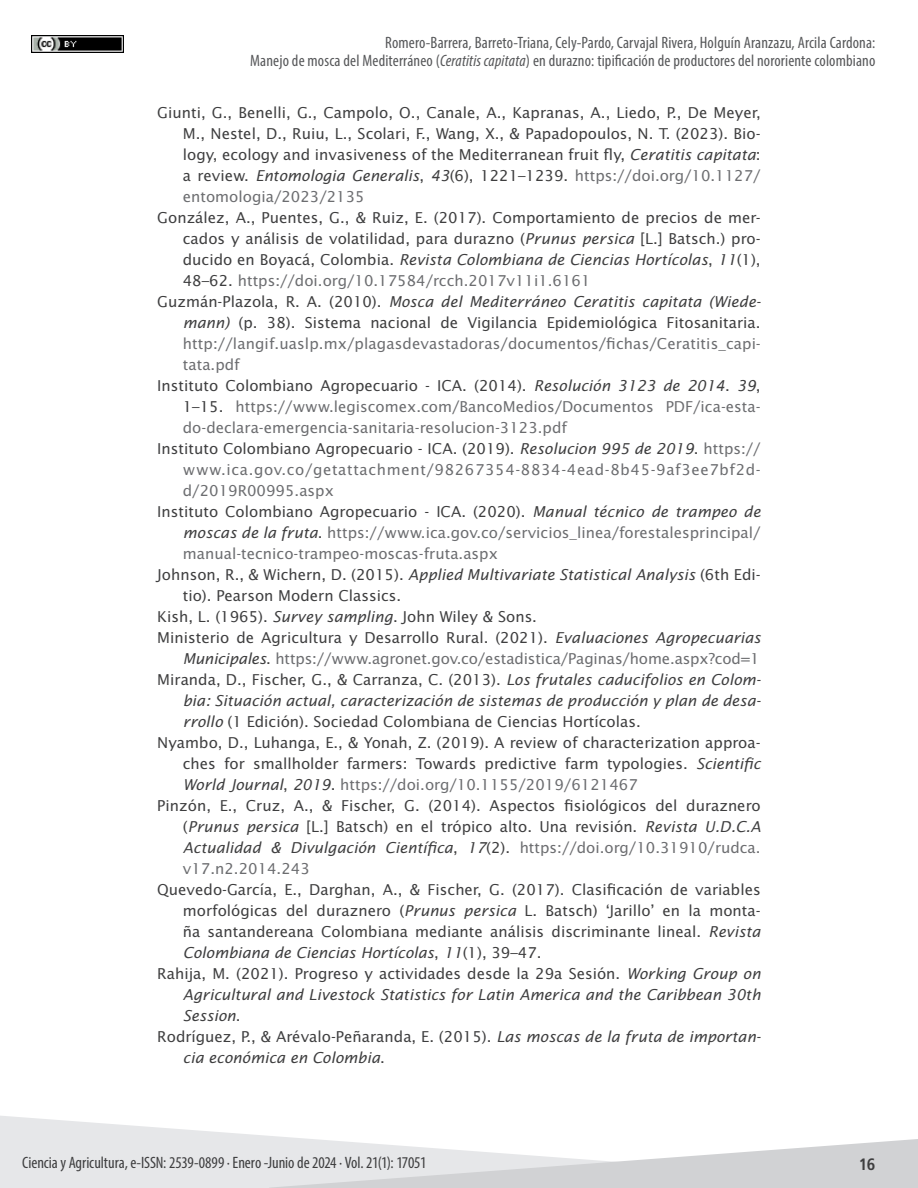
<style>
.page{position:relative;width:918px;height:1188px;background:#fff}
.page>*{position:absolute;margin:0;border:0;box-sizing:border-box;transform-origin:0 0}
.t1{font:condensed 16.5px/18px "Myriad Pro";letter-spacing:.01em;color:#57585a;text-align:right}
.t2{font:condensed 16.5px "Myriad Pro";letter-spacing:-.005em;color:#3e3e3f}
.t3{font:700 condensed 16.5px "Frutiger LT Std";color:#3e3e3f}
._9_Bibliografia{font:15px/21px "Lucida Sans Std";color:#3e3e3f;text-align:justify}
._9_Bibliografia-2{font:15px/21px "Lucida Sans Std";color:#6c6d70;text-align:justify}
._9_Bibliografia-3{font:italic 15px/21px "Lucida Sans Std";color:#3e3e3f;text-align:justify}
.s1{font-style:italic}
.s2{color:#6c6d70}
.s3{color:#3e3e3f}
.s4{font-style:italic;color:#3e3e3f}
.s5{font-style:normal}
</style>
<div class="page">
<svg style="left:0;top:1116px;width:307px;height:72px;fill:#e6e7e9"></svg>
<svg style="left:269px;top:1139px;width:649px;height:49px"></svg>
<img style="left:31px;top:36px;width:92px;height:17px">
<p class="t1" style="left:250px;top:33px;width:627px">Romero-Barrera, Barreto-Triana, Cely-Pardo, Carvajal Rivera, Holguín Aranzazu, Arcila Cardona:<br>Manejo de mosca del Mediterráneo (<span class="s1">Ceratitis capitata</span>) en durazno: tipificación de productores del nororiente colombiano</p>
<p class="_9_Bibliografia" style="left:183px;top:102px;width:579px;text-indent:-26px">Giunti, G., Benelli, G., Campolo, O., Canale, A., Kapranas, A., Liedo, P., De Meyer, M., Nestel, D., Ruiu, L., Scolari, F., Wang, X., &amp; Papadopoulos, N. T. (2023). Bio&shy;logy, ecology and invasiveness of the Mediterranean fruit fly, <span class="s1">Ceratitis capitata</span>: a review. <span class="s1">Entomologia Generalis</span>, <span class="s1">43</span>(6), 1221–1239. <span class="s2">https://doi.org/10.1127/ entomologia/2023/2135</span></p>
<p class="_9_Bibliografia" style="left:183px;top:207px;width:579px;text-indent:-26px">González, A., Puentes, G., &amp; Ruiz, E. (2017). Comportamiento de precios de mer&shy;cados y análisis de volatilidad, para durazno (<span class="s1">Prunus persica</span> [L.] Batsch.) pro&shy;ducido en Boyacá, Colombia. <span class="s1">Revista Colombiana de Ciencias Hortícolas</span>, <span class="s1">11</span>(1), 48–62. <span class="s2">https://doi.org/10.17584/rcch.2017v11i1.6161</span></p>
<p class="_9_Bibliografia" style="left:183px;top:291px;width:580px;text-indent:-26px">Guzmán-Plazola, R. A. (2010). <span class="s1">Mosca del Mediterráneo Ceratitis capitata (Wiede&shy;mann)</span> (p. 38). Sistema nacional de Vigilancia Epidemiológica Fitosanitaria. <span class="s2">http://langif.uaslp.mx/plagasdevastadoras/documentos/fichas/Ceratitis_capi&shy;tata.pdf</span></p>
<p class="_9_Bibliografia-2" style="left:183px;top:375px;width:579px;text-indent:-26px"><span class="s3">Instituto Colombiano Agropecuario - ICA. (2014).</span> <span class="s4">Resolución 3123 de 2014</span><span class="s3">.</span> <span class="s4">39</span><span class="s3">, 1–15.</span> https://www.legiscomex.com/BancoMedios/Documentos PDF/ica-esta&shy;do-declara-emergencia-sanitaria-resolucion-3123.pdf</p>
<p class="_9_Bibliografia-2" style="left:183px;top:438px;width:579px;text-indent:-26px"><span class="s3">Instituto Colombiano Agropecuario - ICA. (2019).</span> <span class="s4">Resolucion 995 de 2019</span><span class="s3">.</span> https:// www.ica.gov.co/getattachment/98267354-8834-4ead-8b45-9af3ee7bf2d&shy;d/2019R00995.aspx</p>
<p class="_9_Bibliografia-2" style="left:183px;top:501px;width:579px;text-indent:-26px"><span class="s3">Instituto Colombiano Agropecuario - ICA. (2020).</span> <span class="s4">Manual técnico de trampeo de moscas de la fruta</span><span class="s3">.</span> https://www.ica.gov.co/servicios_linea/forestalesprincipal/ manual-tecnico-trampeo-moscas-fruta.aspx</p>
<p class="_9_Bibliografia" style="left:183px;top:564px;width:579px;text-indent:-26px">Johnson, R., &amp; Wichern, D. (2015). <span class="s1">Applied Multivariate Statistical Analysis</span> (6th Edi&shy;tio). Pearson Modern Classics.</p>
<p class="_9_Bibliografia" style="left:157px;top:606px;width:381px">Kish, L. (1965). <span class="s1">Survey sampling</span>. John Wiley &amp; Sons.</p>
<p class="_9_Bibliografia-2" style="left:157px;top:627px;width:605px;text-align:right"><span class="s3">Ministerio de Agricultura y Desarrollo Rural. (2021).</span> <span class="s4">Evaluaciones Agropecuarias<br>Municipales</span><span class="s3">.</span> https://www.agronet.gov.co/estadistica/Paginas/home.aspx?cod=1</p>
<p class="_9_Bibliografia-3" style="left:183px;top:669px;width:580px;text-indent:-26px"><span class="s5">Miranda, D., Fischer, G., &amp; Carranza, C. (2013).</span> Los frutales caducifolios en Colom&shy;bia: Situación actual, caracterización de sistemas de producción y plan de desa&shy;rrollo <span class="s5">(1 Edición). Sociedad Colombiana de Ciencias Hortícolas.</span></p>
<p class="_9_Bibliografia" style="left:183px;top:732px;width:579px;text-indent:-26px">Nyambo, D., Luhanga, E., &amp; Yonah, Z. (2019). A review of characterization approa&shy;ches for smallholder farmers: Towards predictive farm typologies. <span class="s1">Scientific World Journal</span>, <span class="s1">2019</span>. <span class="s2">https://doi.org/10.1155/2019/6121467</span></p>
<p class="_9_Bibliografia" style="left:183px;top:795px;width:579px;text-indent:-26px">Pinzón, E., Cruz, A., &amp; Fischer, G. (2014). Aspectos fisiológicos del duraznero (<span class="s1">Prunus persica</span> [L.] Batsch) en el trópico alto. Una revisión. <span class="s1">Revista U.D.C.A Actualidad &amp; Divulgación Científica</span>, <span class="s1">17</span>(2). <span class="s2">https://doi.org/10.31910/rudca. v17.n2.2014.243</span></p>
<p class="_9_Bibliografia" style="left:183px;top:879px;width:579px;text-indent:-26px">Quevedo-García, E., Darghan, A., &amp; Fischer, G. (2017). Clasificación de variables morfológicas del duraznero (<span class="s1">Prunus persica</span> L. Batsch) ‘Jarillo’ en la monta&shy;ña santandereana Colombiana mediante análisis discriminante lineal. <span class="s1">Revista Colombiana de Ciencias Hortícolas</span>, <span class="s1">11</span>(1), 39–47.</p>
<p class="_9_Bibliografia-3" style="left:183px;top:963px;width:579px;text-indent:-26px"><span class="s5">Rahija, M. (2021). Progreso y actividades desde la 29a Sesión.</span> Working Group on Agricultural and Livestock Statistics for Latin America and the Caribbean 30th Session<span class="s5">.</span></p>
<p class="_9_Bibliografia-3" style="left:183px;top:1026px;width:580px;text-indent:-26px"><span class="s5">Rodríguez, P., &amp; Arévalo-Peñaranda, E. (2015).</span> Las moscas de la fruta de importan&shy;cia económica en Colombia<span class="s5">.</span></p>
<p class="t2" style="left:22px;top:1153px;width:406px">Ciencia y Agricultura, e-ISSN: 2539-0899 ∙ Enero -Junio de 2024 ∙ Vol. 21(1): 17051</p>
<p class="t3" style="left:859px;top:1154px;width:18px">16</p>
</div>
